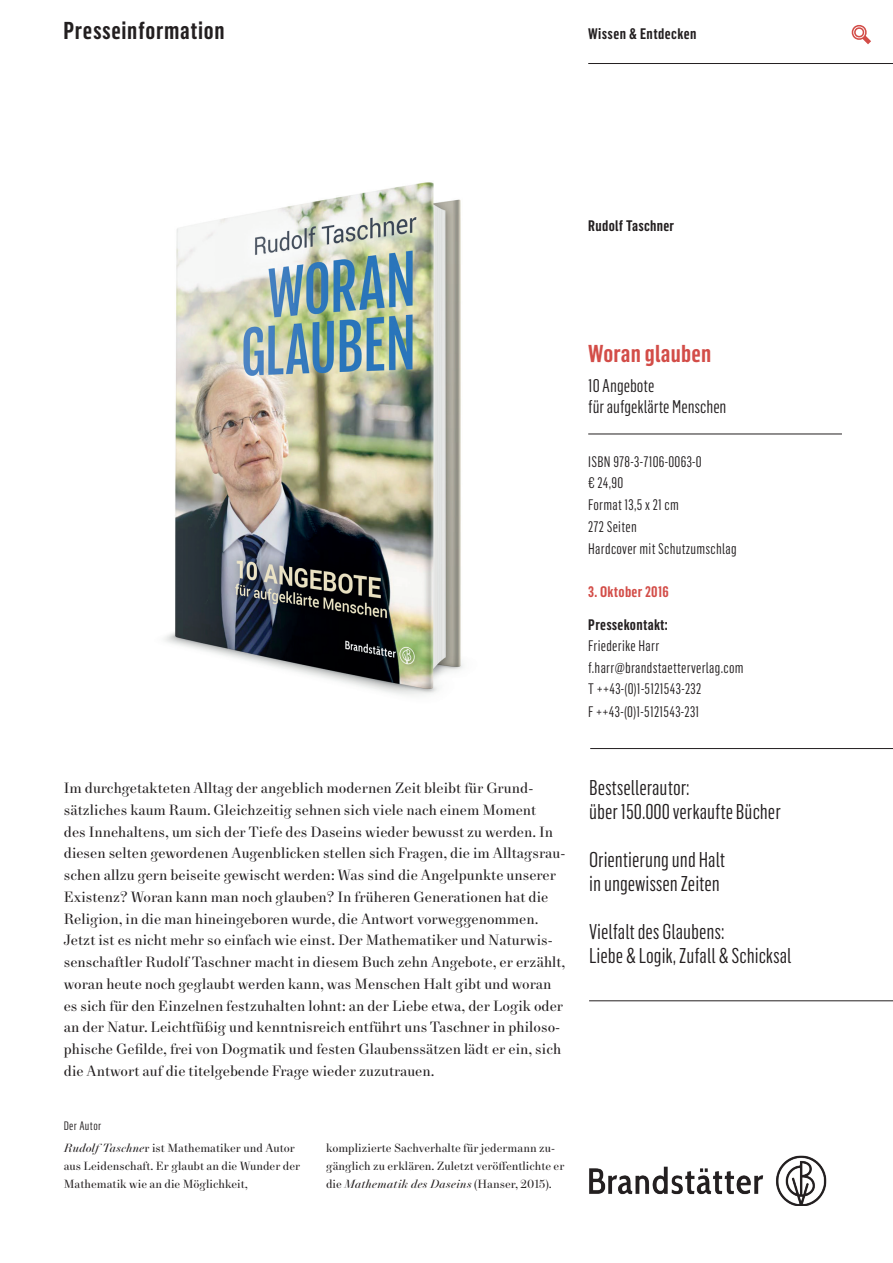
<style>
.page{position:relative;width:893px;height:1263px;background:#fff}
.page>*{position:absolute;margin:0;border:0;box-sizing:border-box;transform-origin:0 0}
.t1{font:600 24px "Flama Condensed";letter-spacing:.03em;color:#231f20}
.t2{font:600 24px "Flama Condensed";letter-spacing:.01em;color:#d34d48}
.t3{font:21px/24px "Flama Condensed";color:#231f20}
.t4{font:18px/21px "Flama Condensed";color:#231f20}
.t5{font:15px/21.8px "New Paris Text";color:#231f20}
.t6{font:15px/21.8px "Flama Condensed";letter-spacing:.02em;color:#231f20}
.t7{font:600 15px "Flama Condensed";letter-spacing:.02em;color:#231f20}
.t8{font:600 15px "Flama Condensed";letter-spacing:.02em;color:#d34d48}
.t9{font:12px/18px "New Paris Text";color:#231f20}
.t10{font:italic 12px "New Paris Headline";color:#231f20}
.t11{font:12px "Flama Condensed";letter-spacing:.03em;color:#231f20}
.s1{font-family:"New Paris Headline";font-style:italic}
.s2{font-family:"New Paris Text";font-style:normal}
</style>
<div class="page">
<hr style="left:590px;top:748px;width:303px;height:1px;background:#231f20">
<hr style="left:589px;top:1000px;width:304px;height:1px;background:#231f20">
<svg style="left:851px;top:25px;width:20px;height:20px"></svg>
<hr style="left:588px;top:63px;width:305px;height:1px;background:#231f20">
<hr style="left:588px;top:434px;width:254px;height:1px;background:#231f20">
<img style="left:164px;top:182px;width:299px;height:514px">
<img style="left:589px;top:1155px;width:238px;height:50px">
<h1 class="t1" style="left:63px;top:16px;width:163px">Presseinformation</h1>
<p class="t7" style="left:588px;top:24px;width:110px">Wissen &amp; Entdecken</p>
<p class="t7" style="left:588px;top:216px;width:87px">Rudolf Taschner</p>
<h1 class="t2" style="left:588px;top:339px;width:124px">Woran glauben</h1>
<p class="t4" style="left:588px;top:374px;width:140px">10 Angebote<br>für aufgeklärte Menschen</p>
<p class="t6" style="left:588px;top:450px;width:150px">ISBN 978-3-7106-0063-0<br>€ 24,90<br>Format 13,5 x 21 cm<br>272 Seiten<br>Hardcover mit Schutzumschlag</p>
<p class="t8" style="left:588px;top:582px;width:82px">3. Oktober 2016</p>
<p class="t7" style="left:588px;top:615px;width:81px">Pressekontakt:</p>
<p class="t6" style="left:588px;top:634px;width:157px;line-height:22.5px">Friederike Harr f.harr@brandstaetterverlag.com</p>
<p class="t6" style="left:588px;top:677px;width:114px;line-height:22.5px">T ++43-(0)1-5121543-232<br>F ++43-(0)1-5121543-231</p>
<p class="t5" style="left:64px;top:778px;width:503px">Im durchgetakteten Alltag der angeblich modernen Zeit bleibt für Grund&shy;sätzliches kaum Raum. Gleichzeitig sehnen sich viele nach einem Moment<br>des Innehaltens, um sich der Tiefe des Daseins wieder bewusst zu werden. In diesen selten gewordenen Augenblicken stellen sich Fragen, die im Alltagsrau&shy;schen allzu gern beiseite gewischt werden: Was sind die Angelpunkte unserer Existenz? Woran kann man noch glauben? In früheren Generationen hat die Religion, in die man hineingeboren wurde, die Antwort vorweggenommen.<br>Jetzt ist es nicht mehr so einfach wie einst. Der Mathematiker und Naturwis&shy;senschaftler Rudolf Taschner macht in diesem Buch zehn Angebote, er erzählt, woran heute noch geglaubt werden kann, was Menschen Halt gibt und woran es sich für den Einzelnen festzuhalten lohnt: an der Liebe etwa, der Logik oder an der Natur. Leichtfüßig und kenntnisreich entführt uns Taschner in philoso&shy;phische Gefilde, frei von Dogmatik und festen Glaubenssätzen lädt er ein, sich die Antwort auf die titelgebende Frage wieder zuzutrauen.</p>
<p class="t11" style="left:64px;top:1118px;width:39px">Der Autor</p>
<p class="t9" style="left:64px;top:1139px;width:238px"><span class="s1">Rudolf Taschne</span>r ist Mathematiker und Autor aus Leidenschaft. Er glaubt an die Wunder der<br>Mathematik wie an die Möglichkeit,</p>
<p class="t9" style="left:326px;top:1139px;width:240px">komplizierte Sachverhalte für jedermann zu&shy;gänglich zu erklären. Zuletzt veröffentlichte er</p>
<p class="t10" style="left:326px;top:1177px;width:227px"><span class="s2">die</span> Mathematik des Daseins <span class="s2">(Hanser, 2015).</span></p>
<h2 class="t3" style="left:589px;top:774px;width:193px">Bestsellerautor:<br>über 150.000 verkaufte Bücher</h2>
<h2 class="t3" style="left:589px;top:846px;width:137px">Orientierung und Halt in ungewissen Zeiten</h2>
<h2 class="t3" style="left:589px;top:918px;width:204px">Vielfalt des Glaubens:<br>Liebe &amp; Logik, Zufall &amp; Schicksal</h2>
</div>
